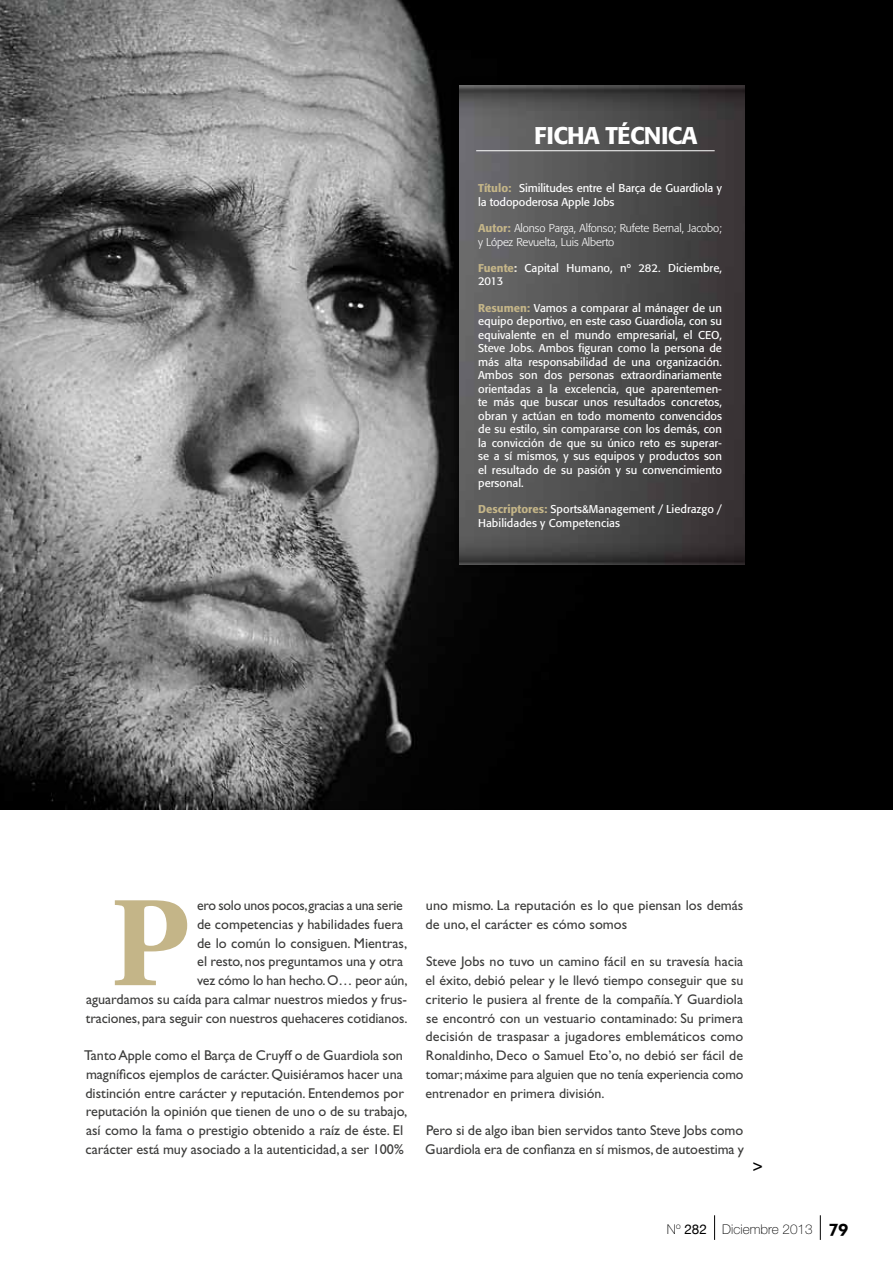
<style>
.page{position:relative;width:893px;height:1263px;background:#fff}
.page>*{position:absolute;margin:0;border:0;box-sizing:border-box;transform-origin:0 0}
.t1{font:700 122.7px "Utopia";color:#c4b588}
.t2{font:500 24px "Formata";letter-spacing:-.02em;color:#fff}
.t3{font:700 19.5px "Neutraface Text";color:#000}
.t4{font:18px "Gill Sans Std";color:#000}
.t5{font:14.25px/18.8px "Gill Sans Std";color:#3c3c3b}
.t6{font:14.25px "Gill Sans Std";letter-spacing:-.02em;color:#3c3c3b}
.t7{font:13.95px/18.8px "Gill Sans Std";color:#3c3c3b;text-align:justify}
.t8{font:100 13.5px "Helvetica Neue";color:#000}
.t9{font:13.5px "Helvetica Neue";color:#000}
.t10{font:11.25px/13.5px "Formata";color:#fff}
.t11{font:300 11.25px/13.5px "Formata";letter-spacing:-.01em;color:#fff}
.s1{font-weight:500;color:#c4b588}
.s2{font-weight:500;color:#f0ebe0}
.s3{font-weight:100}
</style>
<div class="page">
<img style="left:0;top:0;width:893px;height:809px">
<div style="left:450px;top:76px;width:303px;height:497px;background:#000"></div>
<img style="left:459px;top:85px;width:285px;height:479px">
<hr style="left:476px;top:150px;width:239px;height:1px;background:#fff">
<svg style="left:714px;top:1215px;width:1px;height:25px"></svg>
<svg style="left:820px;top:1215px;width:1px;height:25px"></svg>
<h2 class="t2" style="left:534px;top:121px;width:165px">Ficha técnica</h2>
<p class="t10" style="left:478px;top:182px;width:245px"><span class="s1">Título:</span> Similitudes entre el Barça de Guardiola y la todopoderosa Apple Jobs</p>
<p class="t11" style="left:478px;top:222px;width:245px"><span class="s1">Autor:</span> Alonso Parga, Alfonso; Rufete Bernal, Jacobo; y López Revuelta, Luis Alberto</p>
<p class="t10" style="left:478px;top:261px;width:245px"><span class="s1">Fuente</span><span class="s2">:</span> Capital Humano, nº 282. Diciembre,<br>2013</p>
<p class="t10" style="left:478px;top:301px;width:245px;text-align:justify"><span class="s1">Resumen:</span> Vamos a comparar al mánager de un equipo deportivo, en este caso Guardiola, con su equivalente en el mundo empresarial, el CEO, Steve Jobs. Ambos figuran como la persona de más alta responsabilidad de una organización.<br>Ambos son dos personas extraordinariamente orientadas a la excelencia, que aparentemen&shy;te más que buscar unos resultados concretos, obran y actúan en todo momento convencidos de su estilo, sin compararse con los demás, con la convicción de que su único reto es superar&shy;se a sí mismos, y sus equipos y productos son el resultado de su pasión y su convencimiento personal.</p>
<p class="t10" style="left:478px;top:503px;width:245px"><span class="s1">Descriptores:</span> Sports&amp;Management / Liedrazgo /<br>Habilidades y Competencias</p>
<h1 class="t1" style="left:111px;top:873px;width:81px">P</h1>
<p class="t6" style="left:197px;top:897px;width:207px">ero solo unos pocos, gracias a una serie</p>
<p class="t5" style="left:197px;top:915px;width:208px">de competencias y habilidades fuera</p>
<p class="t5" style="left:197px;top:933px;width:212px">de lo común lo consiguen. Mientras,</p>
<p class="t5" style="left:197px;top:952px;width:207px">el resto, nos preguntamos una y otra</p>
<p class="t5" style="left:197px;top:971px;width:212px">vez cómo lo han hecho. O… peor aún,</p>
<p class="t5" style="left:86px;top:990px;width:323px">aguardamos su caída para calmar nuestros miedos y frus-</p>
<p class="t5" style="left:86px;top:1008px;width:323px">traciones, para seguir con nuestros quehaceres cotidianos.</p>
<p class="t5" style="left:84px;top:1046px;width:325px">Tanto Apple como el Barça de Cruyff o de Guardiola son magníficos ejemplos de carácter. Quisiéramos hacer una distinción entre carácter y reputación. Entendemos por reputación la opinión que tienen de uno o de su trabajo, así como la fama o prestigio obtenido a raíz de éste. El carácter está muy asociado a la autenticidad, a ser 100%</p>
<p class="t5" style="left:426px;top:896px;width:319px">uno mismo. La reputación es lo que piensan los demás de uno, el carácter es cómo somos</p>
<p class="t7" style="left:426px;top:952px;width:319px">Steve Jobs no tuvo un camino fácil en su travesía hacia el éxito, debió pelear y le llevó tiempo conseguir que su criterio le pusiera al frente de la compañía. Y Guardiola se encontró con un vestuario contaminado: Su primera decisión de traspasar a jugadores emblemáticos como Ronaldinho, Deco o Samuel Eto’o, no debió ser fácil de tomar; máxime para alguien que no tenía experiencia como entrenador en primera división.</p>
<p class="t5" style="left:425px;top:1121px;width:320px">Pero si de algo iban bien servidos tanto Steve Jobs como<br>Guardiola era de confianza en sí mismos, de autoestima y</p>
<h3 class="t4" style="left:752px;top:1156px;width:12px">&gt;</h3>
<p class="t9" style="left:667px;top:1219px;width:41px"><span class="s3">Nº</span> 282</p>
<h3 class="t3" style="left:829px;top:1214px;width:21px">79</h3>
<p class="t8" style="left:722px;top:1221px;width:92px">Diciembre 2013</p>
</div>
